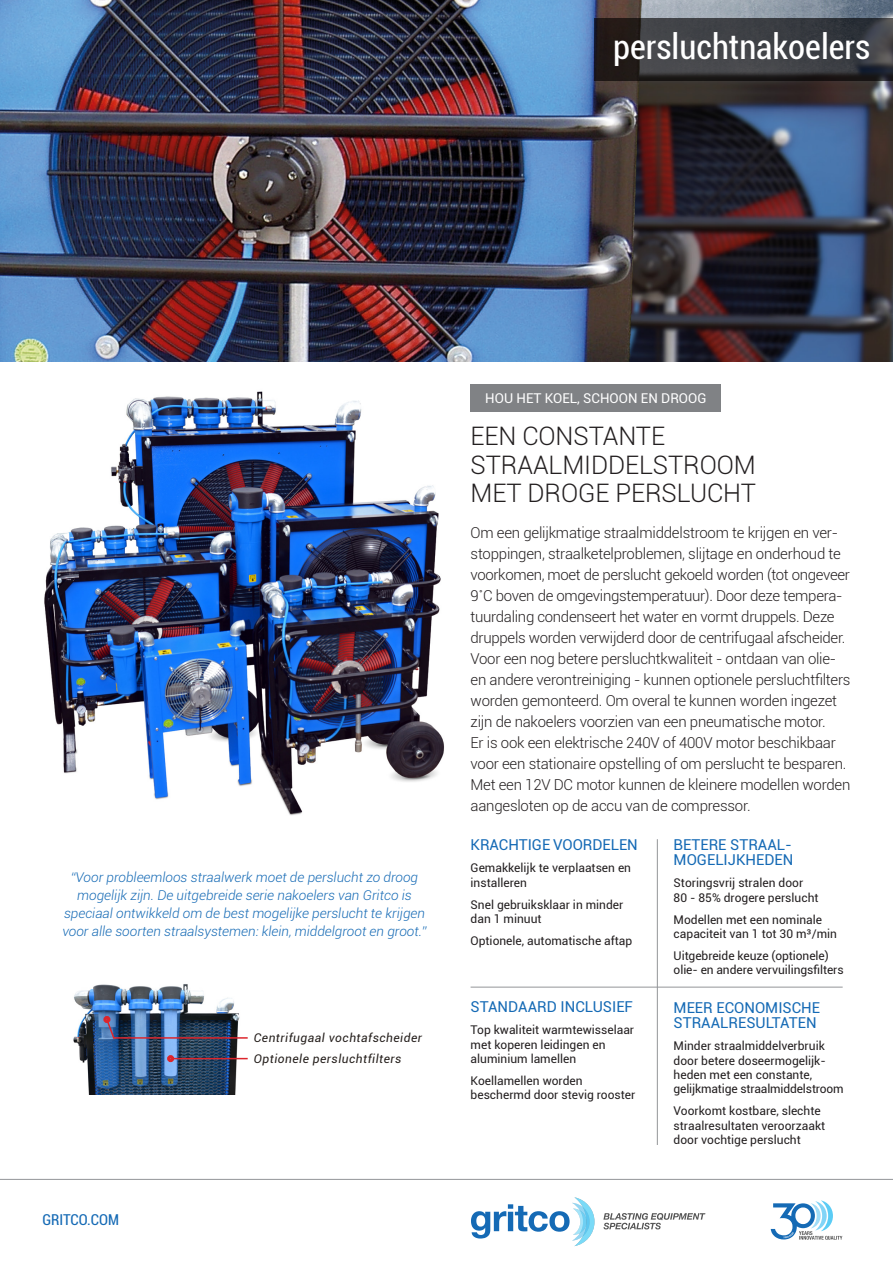
<style>
.page{position:relative;width:893px;height:1263px;background:#fff}
.page>*{position:absolute;margin:0;border:0;box-sizing:border-box;transform-origin:0 0}
.t1{font:condensed 34.5px "Roboto";color:#fff}
.t2{font:300 25.5px/28.5px "Roboto";letter-spacing:-.005em;color:#231f20}
.t3{font:300 15px/21px "Roboto";letter-spacing:-.015em;color:#231f20}
.t4{font:15px/15px "Roboto";color:#156ab5}
.t5{font:condensed 15px "Roboto";color:#156ab5}
.t6{font:italic 300 13.5px/18px "Roboto";color:#156ab5;text-align:center}
.t7{font:13.5px "Roboto";color:#fff}
.t8{font:12px/14.4px "Roboto";color:#231f20}
.t9{font:italic 12px/21px "Roboto";letter-spacing:.04em;color:#251f1c}
</style>
<div class="page">
<img style="left:0;top:0;width:893px;height:361px">
<svg style="left:594px;top:18px;width:299px;height:63px;background:#36363a"></svg>
<hr style="left:657px;top:839px;width:1px;height:306px;background:#939598">
<hr style="left:0;top:1179px;width:893px;height:1px;background:#939598">
<hr style="left:471px;top:987px;width:372px;height:1px;background:#939598">
<div style="left:471px;top:384px;width:250px;height:28px;background:#808285"></div>
<img style="left:44px;top:391px;width:400px;height:425px">
<img style="left:73px;top:984px;width:170px;height:111px">
<hr style="left:114px;top:1037px;width:134px;height:2px;background:#dc252c">
<hr style="left:171px;top:1058px;width:77px;height:1px;background:#dc252c">
<div style="left:167px;top:1055px;width:7px;height:7px;border:3px solid #dc252c;border-radius:50%"></div>
<div style="left:103px;top:1016px;width:7px;height:7px;border:3px solid #dc252c;border-radius:50%"></div>
<svg style="left:105px;top:1018px;width:11px;height:22px"></svg>
<svg style="left:471px;top:1197px;width:123px;height:49px"></svg>
<svg style="left:603px;top:1213px;width:102px;height:16px"></svg>
<svg style="left:771px;top:1200px;width:71px;height:40px"></svg>
<h1 class="t1" style="left:613px;top:27px;width:259px">persluchtnakoelers</h1>
<p class="t6" style="left:62px;top:869px;width:366px">“Voor probleemloos straalwerk moet de perslucht zo droog mogelijk zijn. De uitgebreide serie nakoelers van Gritco is speciaal ontwikkeld om de best mogelijke perslucht te krijgen voor alle soorten straalsystemen: klein, middelgroot en groot.”</p>
<p class="t5" style="left:43px;top:1211px;width:78px">GRITCO.COM</p>
<p class="t9" style="left:254px;top:1027px;width:170px">Centrifugaal vochtafscheider<br>Optionele persluchtfilters</p>
<p class="t7" style="left:485px;top:390px;width:223px">HOU HET KOEL, SCHOON EN DROOG</p>
<h2 class="t2" style="left:471px;top:422px;width:287px">EEN CONSTANTE<br>STRAALMIDDELSTROOM<br>MET DROGE PERSLUCHT</h2>
<p class="t3" style="left:471px;top:523px;width:381px">Om een gelijkmatige straalmiddelstroom te krijgen en ver&shy;stoppingen, straalketelproblemen, slijtage en onderhoud te voorkomen, moet de perslucht gekoeld worden (tot ongeveer 9˚C boven de omgevingstemperatuur). Door deze tempera&shy;tuurdaling condenseert het water en vormt druppels. Deze druppels worden verwijderd door de centrifugaal afscheider.<br>Voor een nog betere persluchtkwaliteit - ontdaan van olie&shy;en andere verontreiniging - kunnen optionele persluchtfilters worden gemonteerd. Om overal te kunnen worden ingezet zijn de nakoelers voorzien van een pneumatische motor.<br>Er is ook een elektrische 240V of 400V motor beschikbaar voor een stationaire opstelling of om perslucht te besparen.<br>Met een 12V DC motor kunnen de kleinere modellen worden aangesloten op de accu van de compressor.</p>
<p class="t4" style="left:471px;top:838px;width:169px">KRACHTIGE VOORDELEN</p>
<p class="t8" style="left:471px;top:861px;width:162px">Gemakkelijk te verplaatsen en installeren</p>
<p class="t8" style="left:471px;top:897px;width:154px">Snel gebruiksklaar in minder dan 1 minuut</p>
<p class="t8" style="left:471px;top:934px;width:163px">Optionele, automatische aftap</p>
<p class="t4" style="left:471px;top:1000px;width:164px">STANDAARD INCLUSIEF</p>
<p class="t8" style="left:471px;top:1023px;width:165px">Top kwaliteit warmtewisselaar met koperen leidingen en aluminium lamellen</p>
<p class="t8" style="left:471px;top:1074px;width:166px">Koellamellen worden beschermd door stevig rooster</p>
<p class="t4" style="left:674px;top:838px;width:121px">BETERE STRAAL-<br>MOGELIJKHEDEN</p>
<p class="t8" style="left:674px;top:876px;width:146px">Storingsvrij stralen door<br>80 - 85% drogere perslucht</p>
<p class="t8" style="left:674px;top:912px;width:165px">Modellen met een nominale capaciteit van 1 tot 30 m³/min</p>
<p class="t8" style="left:674px;top:949px;width:172px">Uitgebreide keuze (optionele) olie- en andere vervuilingsfilters</p>
<p class="t4" style="left:674px;top:1001px;width:148px">MEER ECONOMISCHE<br>STRAALRESULTATEN</p>
<p class="t8" style="left:674px;top:1039px;width:172px">Minder straalmiddelverbruik door betere doseermogelijk&shy;heden met een constante, gelijkmatige straalmiddelstroom</p>
<p class="t8" style="left:674px;top:1104px;width:153px">Voorkomt kostbare, slechte straalresultaten veroorzaakt door vochtige perslucht</p>
</div>
